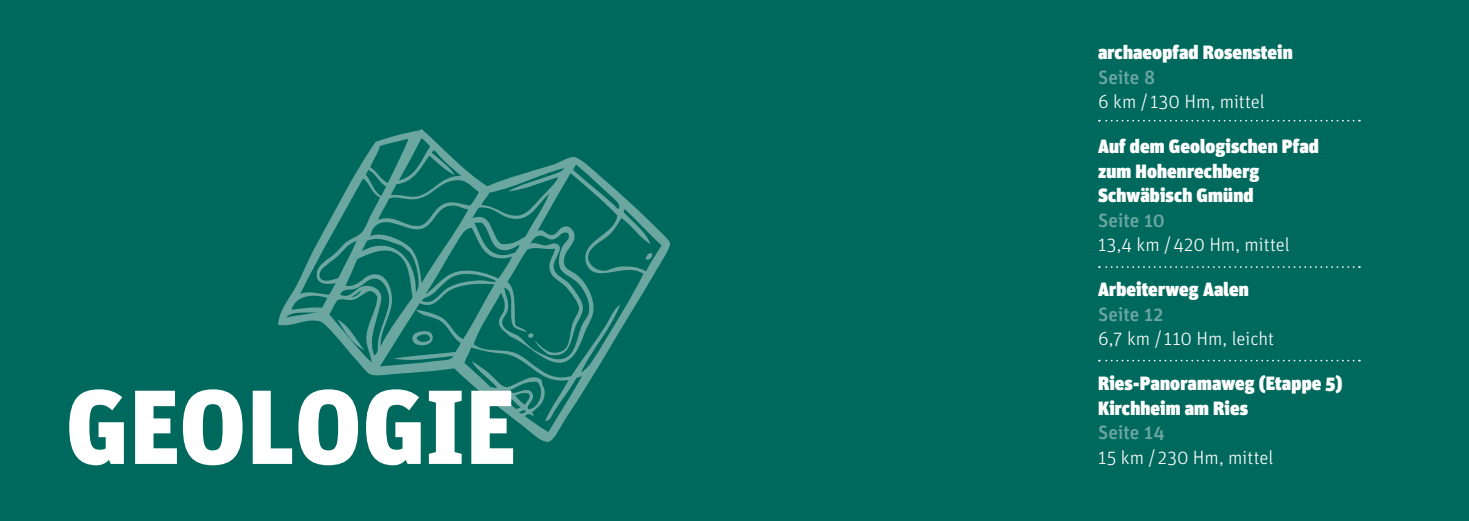
<style>
.page{position:relative;width:1469px;height:521px;background:#fff}
.page>*{position:absolute;margin:0;border:0;box-sizing:border-box;transform-origin:0 0}
.t1{font:900 105px "Unit Pro";letter-spacing:-.01em;color:#fff}
.t2{font:900 19.25px/24.5px "Unit Pro";letter-spacing:.005em;color:#fff}
.t3{font:300 19.25px "Unit Pro";letter-spacing:-.005em;color:#fff}
.t4{font:500 19.25px "Unit Pro";letter-spacing:-.005em;color:#6ba6a1}
</style>
<div class="page">
<div style="left:0;top:0;width:1468px;height:521px;background:#00695d"></div>
<svg style="left:278px;top:129px;width:392px;height:313px"></svg>
<svg style="left:1098px;top:120px;width:261px;height:2px"></svg>
<svg style="left:1098px;top:266px;width:261px;height:2px"></svg>
<svg style="left:1098px;top:360px;width:261px;height:1px"></svg>
<h1 class="t1" style="left:65px;top:348px;width:452px">GEOLOGIE</h1>
<p class="t2" style="left:1098px;top:39px;width:196px">archaeopfad Rosenstein</p>
<p class="t4" style="left:1098px;top:63px;width:59px">Seite 8</p>
<p class="t3" style="left:1098px;top:89px;width:168px">6 km / 130 Hm, mittel</p>
<p class="t2" style="left:1098px;top:133px;width:222px">Auf dem Geologischen Pfad zum Hohenrechberg<br>Schwäbisch Gmünd</p>
<p class="t4" style="left:1098px;top:206px;width:69px">Seite 10</p>
<p class="t3" style="left:1098px;top:232px;width:193px">13,4 km /420 Hm, mittel</p>
<p class="t2" style="left:1098px;top:276px;width:152px">Arbeiterweg Aalen</p>
<p class="t4" style="left:1098px;top:300px;width:67px">Seite 12</p>
<p class="t3" style="left:1098px;top:326px;width:178px">6,7 km / 110 Hm, leicht</p>
<p class="t2" style="left:1098px;top:370px;width:246px">Ries-Panoramaweg (Etappe 5)<br>Kirchheim am Ries</p>
<p class="t4" style="left:1098px;top:419px;width:68px">Seite 14</p>
<p class="t3" style="left:1098px;top:445px;width:177px">15 km / 230 Hm, mittel</p>
</div>
